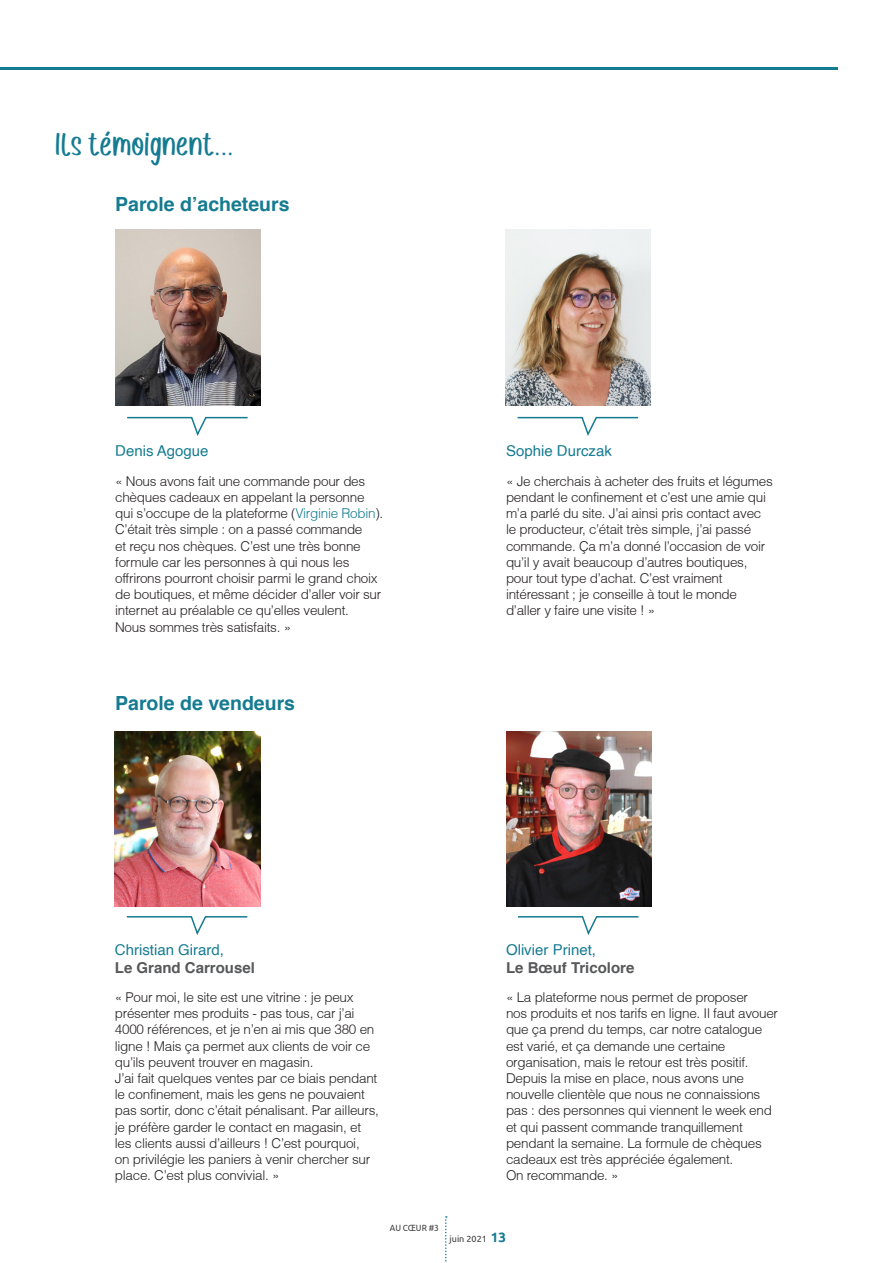
<style>
.page{position:relative;width:893px;height:1263px;background:#fff}
.page>*{position:absolute;margin:0;border:0;box-sizing:border-box;transform-origin:0 0}
.TITRE{font:36px "Little Panda";color:#157b91}
.TITRE-2{font:700 19.5px "Helvetica";color:#157b91}
.TITRE-3{font:15px/18px "Helvetica";color:#157b91}
.TITRE-4{font:700 15px/18px "Helvetica";color:#57585a}
.texte_courant_rubriq{font:300 13.5px/16.2px "Helvetica";letter-spacing:-.02em;color:#231f20}
.t1{font:9px "Ubuntu";color:#3c3a3b}
.t2{font:9px "Ubuntu";color:#3c3a3b;scale:.92 1}
.s1{font-size:53.25px}
.s2{color:#157b91}
.s3{font-weight:700;color:#57585a}
.s4{font-weight:400;color:#157b91}
.s5{font-weight:700;font-size:13.5px;color:#157b91}
</style>
<div class="page">
<hr style="left:0;top:68px;width:838px;height:2px;background:#157b91">
<svg style="left:445px;top:1216px;width:2px;height:46px"></svg>
<img style="left:115px;top:230px;width:145px;height:175px">
<img style="left:506px;top:230px;width:145px;height:175px">
<svg style="left:127px;top:416px;width:121px;height:20px"></svg>
<svg style="left:517px;top:416px;width:122px;height:20px"></svg>
<svg style="left:126px;top:916px;width:122px;height:19px"></svg>
<svg style="left:518px;top:916px;width:121px;height:19px"></svg>
<img style="left:115px;top:731px;width:145px;height:175px">
<img style="left:506px;top:731px;width:145px;height:175px">
<p class="TITRE" style="left:55px;top:127px;width:180px">Ils témoi<span class="s1">g</span>nent...</p>
<p class="TITRE-2" style="left:115px;top:188px;width:176px">Parole d’acheteurs</p>
<p class="TITRE-3" style="left:115px;top:442px;width:95px">Denis Agogue</p>
<p class="TITRE-3" style="left:506px;top:442px;width:107px">Sophie Durczak</p>
<p class="texte_courant_rubriq" style="left:115px;top:473px;width:270px">« Nous avons fait une commande pour des chèques cadeaux en appelant la personne qui s’occupe de la plateforme (<span class="s2">Virginie Robin</span>).<br>C’était très simple : on a passé commande<br>et reçu nos chèques. C’est une très bonne formule car les personnes à qui nous les offrirons pourront choisir parmi le grand choix de boutiques, et même décider d’aller voir sur internet au préalable ce qu’elles veulent.<br>Nous sommes très satisfaits. »</p>
<p class="texte_courant_rubriq" style="left:506px;top:473px;width:268px">« Je cherchais à acheter des fruits et légumes pendant le confinement et c’est une amie qui m’a parlé du site. J’ai ainsi pris contact avec le producteur, c’était très simple, j’ai passé commande. Ça m’a donné l’occasion de voir qu’il y avait beaucoup d’autres boutiques, pour tout type d’achat. C’est vraiment intéressant ; je conseille à tout le monde d’aller y faire une visite ! »</p>
<p class="TITRE-2" style="left:115px;top:688px;width:181px">Parole de vendeurs</p>
<p class="TITRE-3" style="left:115px;top:941px;width:142px">Christian Girard,<br><span class="s3">Le Grand Carrousel</span></p>
<p class="TITRE-4" style="left:506px;top:940px;width:130px"><span class="s4">Olivier Prinet,<br></span>Le Bœuf Tricolore</p>
<p class="texte_courant_rubriq" style="left:115px;top:989px;width:266px">« Pour moi, le site est une vitrine : je peux présenter mes produits - pas tous, car j’ai 4000 références, et je n’en ai mis que 380 en ligne ! Mais ça permet aux clients de voir ce qu’ils peuvent trouver en magasin.<br>J’ai fait quelques ventes par ce biais pendant le confinement, mais les gens ne pouvaient pas sortir, donc c’était pénalisant. Par ailleurs, je préfère garder le contact en magasin, et les clients aussi d’ailleurs ! C’est pourquoi,<br>on privilégie les paniers à venir chercher sur place. C’est plus convivial. »</p>
<p class="texte_courant_rubriq" style="left:506px;top:989px;width:274px">« La plateforme nous permet de proposer<br>nos produits et nos tarifs en ligne. Il faut avouer que ça prend du temps, car notre catalogue est varié, et ça demande une certaine organisation, mais le retour est très positif.<br>Depuis la mise en place, nous avons une nouvelle clientèle que nous ne connaissions pas : des personnes qui viennent le week end et qui passent commande tranquillement pendant la semaine. La formule de chèques cadeaux est très appréciée également.<br>On recommande. »</p>
<p class="t2" style="left:390px;top:1222px;width:55px">AU CŒUR #3</p>
<p class="t1" style="left:450px;top:1233px;width:58px">juin 2021 <span class="s5">13</span></p>
</div>
